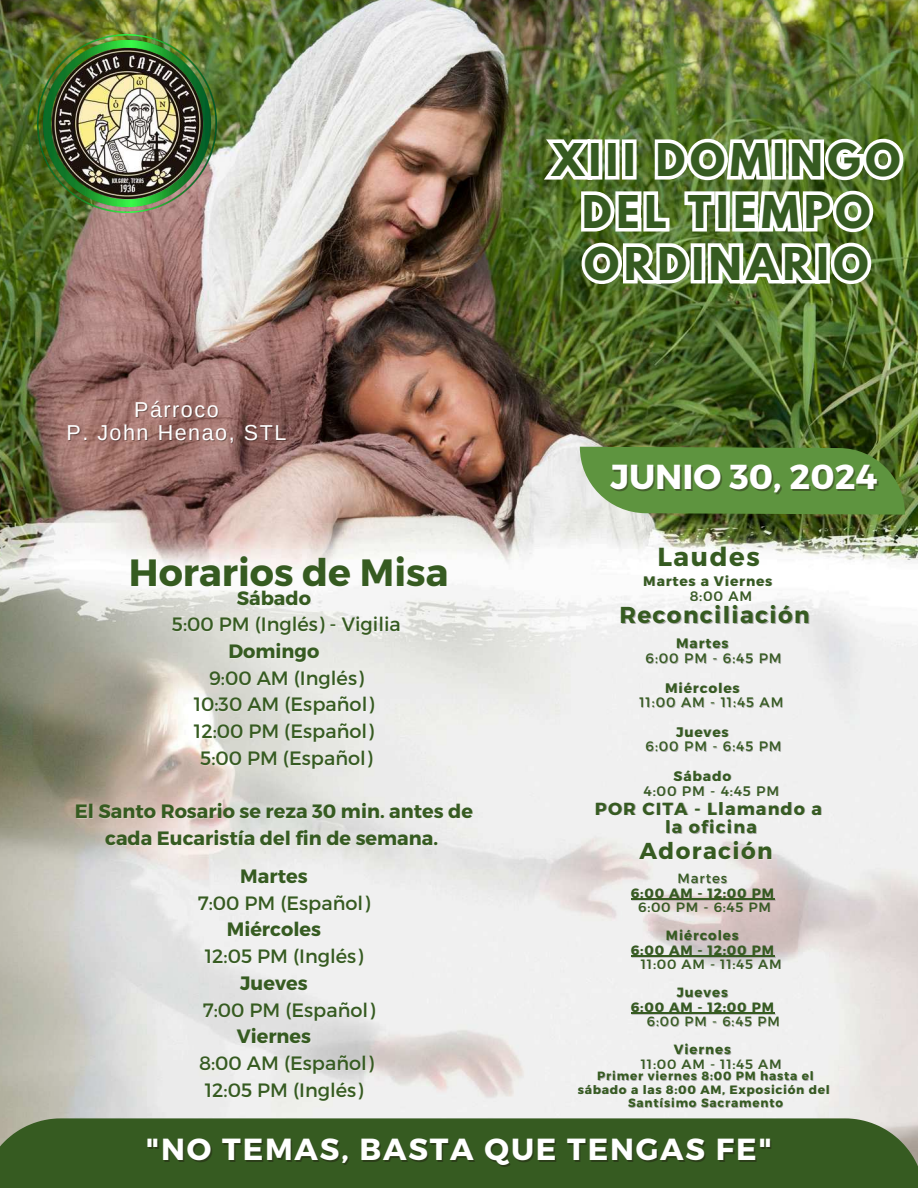
<style>
.page{position:relative;width:918px;height:1188px;background:#fff}
.page>*{position:absolute;margin:0;border:0;box-sizing:border-box;transform-origin:0 0}
.t1{font:700 40.05px/51.9px "League Spartan";letter-spacing:.12em;color:#365b21;text-align:center}
.t2{font:700 37.95px "Montserrat";color:#365b21}
.t3{font:700 34.65px "Montserrat";color:#fff}
.t4{font:700 30.45px "Montserrat";letter-spacing:.06em;color:#fff}
.t5{font:700 26.1px "Montserrat";letter-spacing:.06em;color:#365b21}
.t6{font:700 23.1px "Montserrat";letter-spacing:.06em;color:#365b21}
.t7{font:21.6px "Arimo";letter-spacing:.07em;color:#fff}
.t8{font:19.35px "Montserrat";color:#365b21}
.t9{font:700 19.35px "Montserrat";color:#365b21}
.t10{font:700 17.4px/18.9px "Montserrat";letter-spacing:.07em;color:#365b21;text-align:center}
.t11{font:13.65px "Montserrat";letter-spacing:.07em;color:#365b21}
.t12{font:700 13.65px "Montserrat";letter-spacing:.07em;color:#365b21}
.t13{font:700 13.35px "Montserrat";letter-spacing:.07em;color:#365b21}
.t14{font:13.35px "Montserrat";letter-spacing:.07em;color:#365b21}
.t15{font:700 12px "Montserrat";letter-spacing:.07em;color:#365b21}
</style>
<div class="page">
<img style="left:0;top:0;width:918px;height:1188px">
<hr style="left:631px;top:899px;width:144px;height:1px;background:#365b21">
<hr style="left:631px;top:956px;width:144px;height:1px;background:#365b21">
<hr style="left:631px;top:1013px;width:144px;height:1px;background:#365b21">
<svg style="left:537px;top:134px;width:371px;height:155px"></svg>
<p class="t7" style="left:134px;top:397px;width:86px">Párroco</p>
<p class="t7" style="left:66px;top:421px;width:221px">P. John Henao, STL</p>
<h2 class="t2" style="left:129px;top:548px;width:321px">Horarios de Misa</h2>
<p class="t9" style="left:237px;top:585px;width:76px">Sábado</p>
<p class="t8" style="left:172px;top:612px;width:230px">5:00 PM (Inglés) - Vigilia</p>
<p class="t9" style="left:228px;top:639px;width:92px">Domingo</p>
<p class="t8" style="left:209px;top:665px;width:156px">9:00 AM (Inglés)</p>
<p class="t8" style="left:194px;top:692px;width:182px">10:30 AM (Español)</p>
<p class="t8" style="left:194px;top:719px;width:182px">12:00 PM (Español)</p>
<h3 class="t8" style="left:200px;top:745px;width:174px">5:00 PM (Español)</h3>
<h5 class="t9" style="left:75px;top:799px;width:400px">El Santo Rosario se reza 30 min. antes de</h5>
<p class="t9" style="left:105px;top:826px;width:334px">cada Eucaristía del fin de semana.</p>
<h6 class="t9" style="left:240px;top:864px;width:69px">Martes</h6>
<p class="t8" style="left:198px;top:890px;width:174px">7:00 PM (Español)</p>
<p class="t9" style="left:227px;top:917px;width:96px">Miércoles</p>
<p class="t8" style="left:205px;top:944px;width:160px">12:05 PM (Inglés)</p>
<p class="t9" style="left:240px;top:970px;width:69px">Jueves</p>
<p class="t8" style="left:203px;top:997px;width:174px">7:00 PM (Español)</p>
<p class="t9" style="left:237px;top:1024px;width:76px">Viernes</p>
<h6 class="t8" style="left:199px;top:1051px;width:176px">8:00 AM (Español)</h6>
<p class="t8" style="left:205px;top:1077px;width:160px">12:05 PM (Inglés)</p>
<h1 class="t1" style="left:552px;top:139px;width:350px">XIII DOMINGO<br>DEL TIEMPO<br>ORDINARIO</h1>
<p class="t3" style="left:610px;top:455px;width:269px">JUNIO 30, 2024</p>
<h3 class="t5" style="left:657px;top:540px;width:104px">Laudes</h3>
<p class="t6" style="left:619px;top:599px;width:192px">Reconciliación</p>
<h2 class="t12" style="left:643px;top:572px;width:130px">Martes a Viernes</h2>
<p class="t11" style="left:690px;top:587px;width:64px">8:00 AM</p>
<p class="t12" style="left:676px;top:635px;width:54px">Martes</p>
<p class="t11" style="left:646px;top:649px;width:137px">6:00 PM - 6:45 PM</p>
<p class="t12" style="left:665px;top:679px;width:76px">Miércoles</p>
<p class="t11" style="left:639px;top:693px;width:145px">11:00 AM - 11:45 AM</p>
<p class="t12" style="left:676px;top:723px;width:54px">Jueves</p>
<p class="t11" style="left:646px;top:738px;width:137px">6:00 PM - 6:45 PM</p>
<p class="t12" style="left:674px;top:767px;width:59px">Sábado</p>
<p class="t11" style="left:644px;top:782px;width:137px">4:00 PM - 4:45 PM</p>
<p class="t10" style="left:595px;top:798px;width:228px">POR CITA - Llamando a la oficina</p>
<p class="t6" style="left:640px;top:836px;width:135px">Adoración</p>
<p class="t14" style="left:678px;top:870px;width:51px">Martes</p>
<p class="t13" style="left:631px;top:884px;width:145px">6:00 AM - 12:00 PM</p>
<p class="t14" style="left:638px;top:898px;width:134px">6:00 PM - 6:45 PM</p>
<p class="t13" style="left:666px;top:927px;width:74px">Miércoles</p>
<p class="t13" style="left:631px;top:941px;width:145px">6:00 AM - 12:00 PM</p>
<p class="t14" style="left:641px;top:955px;width:142px">11:00 AM - 11:45 AM</p>
<p class="t13" style="left:677px;top:984px;width:53px">Jueves</p>
<p class="t13" style="left:631px;top:998px;width:145px">6:00 AM - 12:00 PM</p>
<p class="t14" style="left:647px;top:1012px;width:134px">6:00 PM - 6:45 PM</p>
<h4 class="t13" style="left:674px;top:1041px;width:59px">Viernes</h4>
<p class="t14" style="left:641px;top:1055px;width:142px">11:00 AM - 11:45 AM</p>
<p class="t15" style="left:597px;top:1068px;width:218px">Primer viernes 8:00 PM hasta el</p>
<p class="t15" style="left:578px;top:1082px;width:253px">sábado a las 8:00 AM, Exposición del</p>
<p class="t15" style="left:628px;top:1095px;width:157px">Santísimo Sacramento</p>
<h3 class="t4" style="left:146px;top:1130px;width:627px">"NO TEMAS, BASTA QUE TENGAS FE"</h3>
</div>
